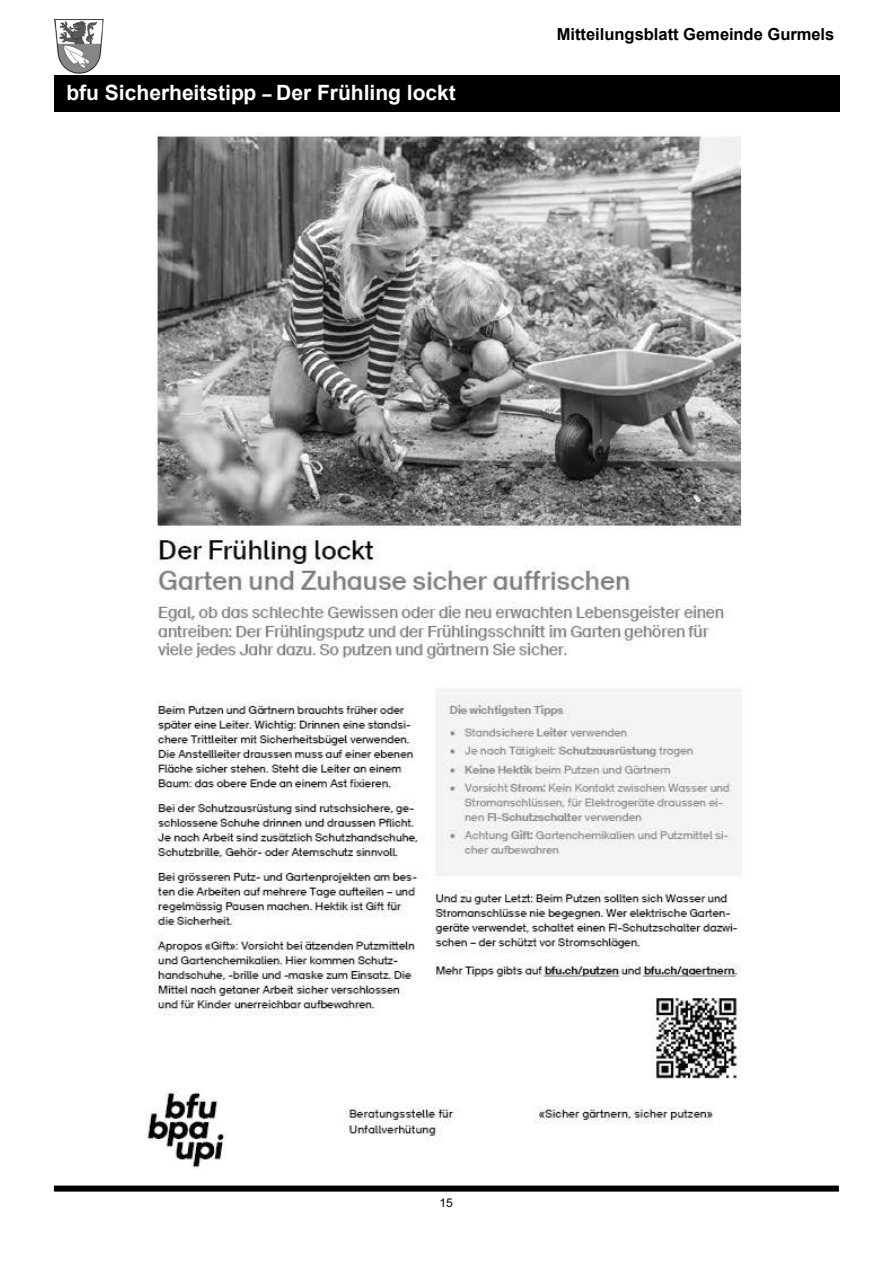
<style>
.page{position:relative;width:893px;height:1263px;background:#fff}
.page>*{position:absolute;margin:0;border:0;box-sizing:border-box;transform-origin:0 0}
.t1{font:700 21px "Arial";color:#fff}
.t2{font:700 16.5px "Arial";color:#000}
.t3{font:12px "Arial";color:#000}
.s1{font-size:16.5px}
</style>
<div class="page">
<img style="left:54px;top:19px;width:50px;height:54px">
<div style="left:54px;top:75px;width:786px;height:36px;background:#000"></div>
<div style="left:54px;top:1185px;width:785px;height:6px;background:#000"></div>
<img style="left:145px;top:132px;width:597px;height:1038px">
<p class="t1" style="left:66px;top:78px;width:391px">bfu Sicherheitstipp <span class="s1">–</span> Der Frühling lockt</p>
<p class="t2" style="left:557px;top:23px;width:279px">Mitteilungsblatt Gemeinde Gurmels</p>
<p class="t3" style="left:440px;top:1194px;width:15px">15</p>
</div>
